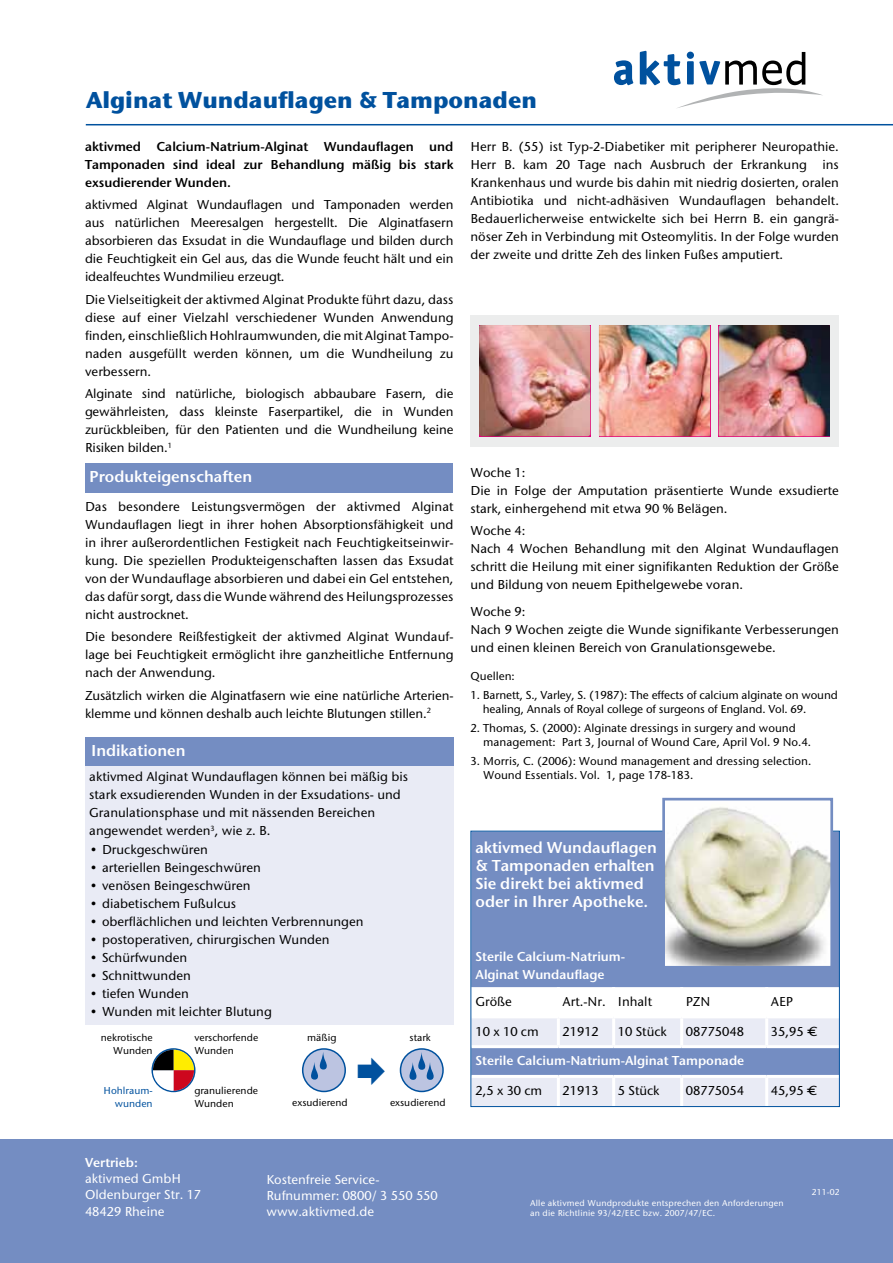
<style>
.page{position:relative;width:893px;height:1263px;background:#fff}
.page>*{position:absolute;margin:0;border:0;box-sizing:border-box;transform-origin:0 0}
.t1{font:700 24px "Stone Sans Itc T";color:#00519e}
.t2{font:16.5px/18px "Stone Sans Itc T Semi";color:#fff}
.t3{font:500 13.5px/18px "Stone Sans Itc T";color:#000;text-align:justify}
.t4{font:13.5px/18px "Stone Sans Itc T Semi";color:#000;text-align:justify}
.t5{font:500 13.5px/16.2px "Stone Sans Itc T";color:#fff}
.t6{font:13.5px/18px "Stone Sans Itc T Semi";color:#fff}
.t7{font:500 12px/14.4px "Stone Sans Itc T";color:#000}
.t8{font:500 10.5px/12.6px "Stone Sans Itc T";color:#000}
.t9{font:500 10.5px/12.6px "Stone Sans Itc T";color:#00519e;text-align:right}
.t10{font:500 9px/10.8px "Stone Sans Itc T";letter-spacing:.02em;color:#fff}
</style>
<div class="page">
<svg style="left:614px;top:60px;width:19px;height:25px"></svg>
<svg style="left:640px;top:51px;width:183px;height:57px"></svg>
<hr style="left:86px;top:124px;width:807px;height:1px;background:#00519e">
<div style="left:0;top:1140px;width:893px;height:123px;background:#748dc2"></div>
<div style="left:85px;top:463px;width:368px;height:30px;background:#748dc2"></div>
<div style="left:85px;top:737px;width:369px;height:30px;background:#748dc2"></div>
<div style="left:85px;top:767px;width:369px;height:258px;background:#e9ebf5"></div>
<div style="left:470px;top:315px;width:369px;height:132px;background:#eceded"></div>
<img style="left:479px;top:325px;width:111px;height:111px">
<img style="left:599px;top:325px;width:111px;height:111px">
<img style="left:719px;top:325px;width:111px;height:111px">
<div style="left:303px;top:1049px;width:42px;height:42px;background:#bcc4e1;border-radius:50%"></div>
<div style="left:302px;top:1048px;width:44px;height:44px;border:2px solid #00519e;border-radius:50%"></div>
<div style="left:400px;top:1049px;width:43px;height:42px;background:#bcc4e1;border-radius:50%"></div>
<div style="left:400px;top:1048px;width:44px;height:44px;border:2px solid #00519e;border-radius:50%"></div>
<svg style="left:409px;top:1052px;width:25px;height:28px"></svg>
<svg style="left:311px;top:1052px;width:16px;height:28px"></svg>
<div style="left:151px;top:1048px;width:44px;height:44px;border:2px solid #00519e;border-radius:50%"></div>
<svg style="left:153px;top:1050px;width:41px;height:41px"></svg>
<div style="left:472px;top:833px;width:366px;height:155px;background:#748dc2"></div>
<svg style="left:472px;top:1018px;width:366px;height:87px;background:#c1cbe3"></svg>
<hr style="left:557px;top:987px;width:3px;height:28px;background:#fff">
<hr style="left:612px;top:987px;width:3px;height:28px;background:#fff">
<hr style="left:680px;top:987px;width:3px;height:28px;background:#fff">
<hr style="left:765px;top:987px;width:3px;height:28px;background:#fff">
<hr style="left:557px;top:1018px;width:3px;height:27px;background:#fff">
<hr style="left:612px;top:1018px;width:3px;height:27px;background:#fff">
<hr style="left:680px;top:1018px;width:3px;height:27px;background:#fff">
<hr style="left:765px;top:1018px;width:3px;height:27px;background:#fff">
<hr style="left:471px;top:1075px;width:87px;height:3px;background:#fff">
<hr style="left:558px;top:1075px;width:56px;height:3px;background:#fff">
<hr style="left:614px;top:1075px;width:68px;height:3px;background:#fff">
<hr style="left:682px;top:1075px;width:85px;height:3px;background:#fff">
<hr style="left:767px;top:1075px;width:72px;height:3px;background:#fff">
<hr style="left:557px;top:1078px;width:3px;height:28px;background:#fff">
<hr style="left:612px;top:1078px;width:3px;height:28px;background:#fff">
<hr style="left:680px;top:1078px;width:3px;height:28px;background:#fff">
<hr style="left:765px;top:1078px;width:3px;height:28px;background:#fff">
<hr style="left:471px;top:1045px;width:87px;height:3px;background:#fff">
<hr style="left:558px;top:1045px;width:56px;height:3px;background:#fff">
<hr style="left:614px;top:1045px;width:68px;height:3px;background:#fff">
<hr style="left:682px;top:1045px;width:85px;height:3px;background:#fff">
<hr style="left:767px;top:1045px;width:72px;height:3px;background:#fff">
<div style="left:470px;top:831px;width:370px;height:276px;border:1px solid #00519e"></div>
<svg style="left:661px;top:797px;width:173px;height:173px"></svg>
<h1 class="t1" style="left:86px;top:86px;width:452px">Alginat Wundauflagen &amp; Tamponaden</h1>
<p class="t4" style="left:85px;top:137px;width:370px">aktivmed Calcium-Natrium-Alginat Wundauflagen und Tamponaden sind ideal zur Behandlung mäßig bis stark exsudierender Wunden.</p>
<p class="t3" style="left:85px;top:196px;width:370px">aktivmed Alginat Wundauflagen und Tamponaden werden aus natürlichen Meeresalgen hergestellt. Die Alginatfasern absorbieren das Exsudat in die Wundauflage und bilden durch die Feuchtigkeit ein Gel aus, das die Wunde feucht hält und ein idealfeuchtes Wundmilieu erzeugt.</p>
<p class="t3" style="left:85px;top:290px;width:370px">Die Vielseitigkeit der aktivmed Alginat Produkte führt dazu, dass diese auf einer Vielzahl verschiedener Wunden Anwendung finden, einschließlich Hohlraumwunden, die mit Alginat Tampo&shy;naden ausgefüllt werden können, um die Wundheilung zu verbessern.</p>
<p class="t3" style="left:85px;top:384px;width:370px">Alginate sind natürliche, biologisch abbaubare Fasern, die gewährleisten, dass kleinste Faserpartikel, die in Wunden zurückbleiben, für den Patienten und die Wundheilung keine Risiken bilden.<sup>1</sup></p>
<p class="t2" style="left:89px;top:467px;width:164px">Produkteigenschaften</p>
<p class="t3" style="left:85px;top:497px;width:370px">Das besondere Leistungsvermögen der aktivmed Alginat Wundauflagen liegt in ihrer hohen Absorptionsfähigkeit und in ihrer außerordentlichen Festigkeit nach Feuchtigkeitseinwir&shy;kung. Die speziellen Produkteigenschaften lassen das Exsudat von der Wundauflage absorbieren und dabei ein Gel entstehen, das dafür sorgt, dass die Wunde während des Heilungsprozesses nicht austrocknet.</p>
<p class="t3" style="left:85px;top:628px;width:370px">Die besondere Reißfestigkeit der aktivmed Alginat Wundauf&shy;lage bei Feuchtigkeit ermöglicht ihre ganzheitliche Entfernung nach der Anwendung.</p>
<p class="t3" style="left:85px;top:686px;width:370px">Zusätzlich wirken die Alginatfasern wie eine natürliche Arterien&shy;klemme und können deshalb auch leichte Blutungen stillen.<sup>2</sup></p>
<p class="t2" style="left:91px;top:741px;width:96px">Indikationen</p>
<p class="t3" style="left:89px;top:768px;width:320px;text-align:left">aktivmed Alginat Wundauflagen können bei mäßig bis stark exsudierenden Wunden in der Exsudations- und Granulationsphase und mit nässenden Bereichen angewendet werden<sup>3</sup>, wie z. B.</p>
<p class="t3" style="left:89px;top:841px;width:120px">• Druckgeschwüren</p>
<p class="t3" style="left:89px;top:859px;width:173px">• arteriellen Beingeschwüren</p>
<p class="t3" style="left:89px;top:877px;width:163px">• venösen Beingeschwüren</p>
<p class="t3" style="left:89px;top:895px;width:148px">• diabetischem Fußulcus</p>
<p class="t3" style="left:89px;top:913px;width:276px">• oberflächlichen und leichten Verbrennungen</p>
<p class="t3" style="left:89px;top:931px;width:242px">• postoperativen, chirurgischen Wunden</p>
<p class="t3" style="left:89px;top:949px;width:99px">• Schürfwunden</p>
<p class="t3" style="left:89px;top:967px;width:103px">• Schnittwunden</p>
<p class="t3" style="left:89px;top:985px;width:101px">• tiefen Wunden</p>
<p class="t3" style="left:89px;top:1003px;width:184px">• Wunden mit leichter Blutung</p>
<p class="t3" style="left:470px;top:137px;width:370px">Herr B. (55) ist Typ-2-Diabetiker mit peripherer Neuropathie.<br>Herr B. kam 20 Tage nach Ausbruch der Erkrankung ins Krankenhaus und wurde bis dahin mit niedrig dosierten, oralen Antibiotika und nicht-adhäsiven Wundauflagen behandelt.<br>Bedauerlicherweise entwickelte sich bei Herrn B. ein gangrä&shy;nöser Zeh in Verbindung mit Osteomylitis. In der Folge wurden der zweite und dritte Zeh des linken Fußes amputiert.</p>
<p class="t3" style="left:470px;top:463px;width:370px;text-align:left">Woche 1:<br>Die in Folge der Amputation präsentierte Wunde exsudierte stark, einhergehend mit etwa 90 % Belägen.</p>
<p class="t3" style="left:470px;top:521px;width:370px;text-align:left">Woche 4:<br>Nach 4 Wochen Behandlung mit den Alginat Wundauflagen schritt die Heilung mit einer signifikanten Reduktion der Größe und Bildung von neuem Epithelgewebe voran.</p>
<p class="t3" style="left:470px;top:602px;width:370px;text-align:left">Woche 9:<br>Nach 9 Wochen zeigte die Wunde signifikante Verbesserungen und einen kleinen Bereich von Granulationsgewebe.</p>
<p class="t7" style="left:470px;top:669px;width:46px">Quellen:</p>
<p class="t7" style="left:483px;top:687px;width:357px;text-indent:-12px">1. Barnett, S., Varley, S. (1987): The effects of calcium alginate on wound healing, Annals of Royal college of surgeons of England. Vol. 69.</p>
<p class="t7" style="left:483px;top:720px;width:329px;text-indent:-13px">2. Thomas, S. (2000): Alginate dressings in surgery and wound management: Part 3, Journal of Wound Care, April Vol. 9 No.4.</p>
<p class="t7" style="left:483px;top:753px;width:330px;text-indent:-13px">3. Morris, C. (2006): Wound management and dressing selection.<br>Wound Essentials. Vol. 1, page 178-183.</p>
<p class="t2" style="left:475px;top:838px;width:183px">aktivmed Wundauflagen &amp; Tamponaden erhalten<br>Sie direkt bei aktivmed oder in Ihrer Apotheke.</p>
<p class="t6" style="left:475px;top:947px;width:151px">Sterile Calcium-Natrium-<br>Alginat Wundauflage</p>
<p class="t3" style="left:475px;top:992px;width:38px">Größe</p>
<p class="t3" style="left:563px;top:992px;width:91px">Art.-Nr. Inhalt</p>
<p class="t3" style="left:686px;top:992px;width:26px">PZN</p>
<p class="t3" style="left:771px;top:992px;width:24px">AEP</p>
<p class="t3" style="left:475px;top:1022px;width:65px">10 x 10 cm</p>
<p class="t3" style="left:563px;top:1022px;width:38px">21912</p>
<p class="t3" style="left:618px;top:1022px;width:50px">10 Stück</p>
<p class="t3" style="left:686px;top:1022px;width:60px">08775048</p>
<p class="t3" style="left:771px;top:1022px;width:48px">35,95 †</p>
<p class="t6" style="left:475px;top:1052px;width:270px">Sterile Calcium-Natrium-Alginat Tamponade</p>
<p class="t3" style="left:475px;top:1082px;width:68px">2,5 x 30 cm</p>
<p class="t3" style="left:563px;top:1082px;width:38px">21913</p>
<p class="t3" style="left:618px;top:1082px;width:43px">5 Stück</p>
<p class="t3" style="left:686px;top:1082px;width:60px">08775054</p>
<p class="t3" style="left:771px;top:1082px;width:48px">45,95 †</p>
<p class="t8" style="left:101px;top:1031px;width:53px;text-align:right">nekrotische<br>Wunden</p>
<p class="t9" style="left:103px;top:1084px;width:51px">Hohlraum&shy;wunden</p>
<p class="t8" style="left:194px;top:1031px;width:66px">verschorfende<br>Wunden</p>
<p class="t8" style="left:194px;top:1084px;width:65px">granulierende<br>Wunden</p>
<p class="t8" style="left:307px;top:1031px;width:31px">mäßig</p>
<p class="t8" style="left:410px;top:1031px;width:23px">stark</p>
<p class="t8" style="left:292px;top:1096px;width:57px">exsudierend</p>
<p class="t8" style="left:390px;top:1096px;width:57px">exsudierend</p>
<p class="t6" style="left:85px;top:1153px;width:55px">Vertrieb:</p>
<p class="t5" style="left:85px;top:1170px;width:118px">aktivmed GmbH<br>Oldenburger Str. 17<br>48429 Rheine</p>
<p class="t5" style="left:266px;top:1171px;width:173px">Kostenfreie Service-<br>Rufnummer: 0800/ 3 550 550 www.aktivmed.de</p>
<p class="t10" style="left:530px;top:1197px;width:255px">Alle aktivmed Wundprodukte entsprechen den Anforderungen an die Richtlinie 93/42/EEC bzw. 2007/47/EC.</p>
<p class="t10" style="left:812px;top:1186px;width:29px">211-02</p>
</div>
